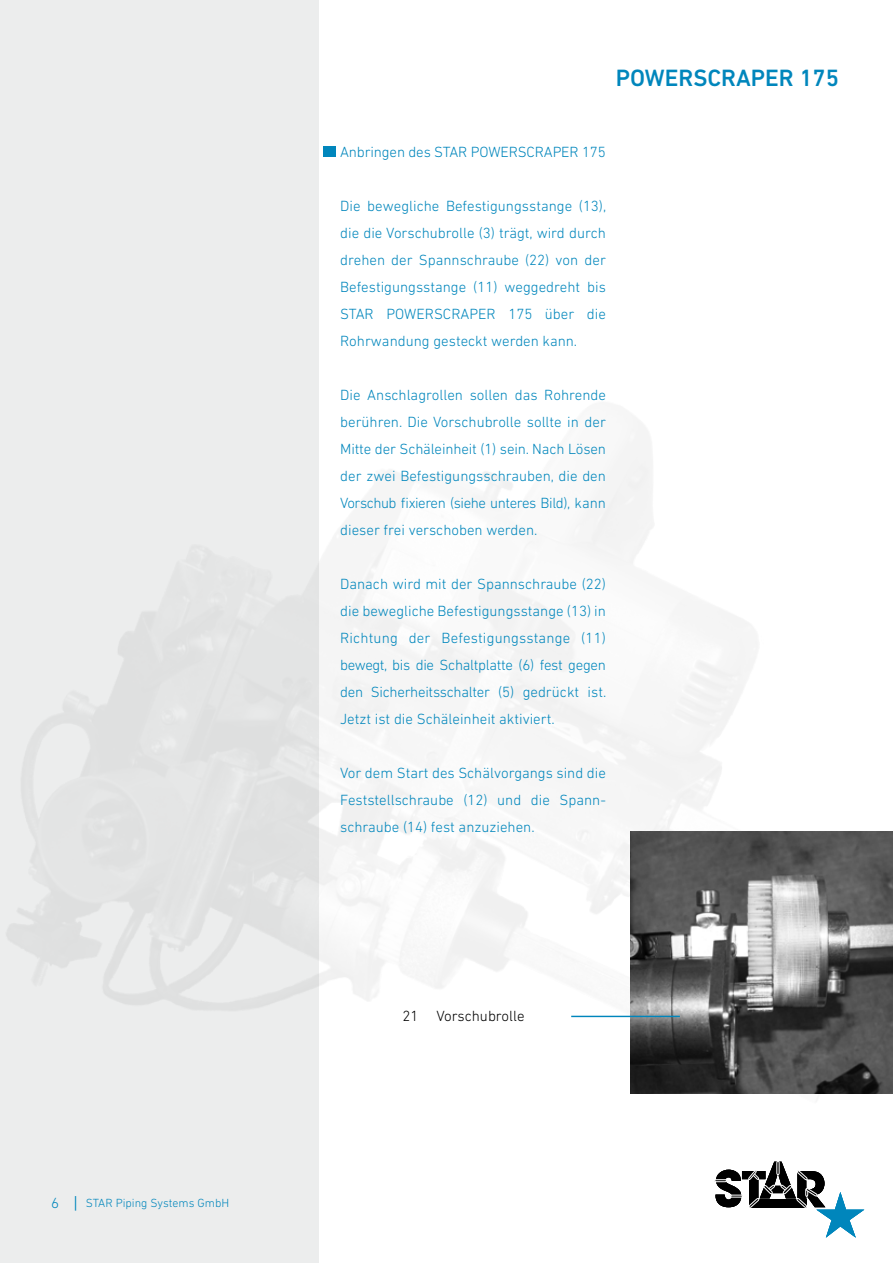
<style>
.page{position:relative;width:893px;height:1263px;background:#fff}
.page>*{position:absolute;margin:0;border:0;box-sizing:border-box;transform-origin:0 0}
.t1{font:500 24px "DIN Next LT Pro";color:#0086bc}
.t2{font:300 15px/27px "DIN Next LT Pro";color:#0086bc;text-align:justify}
.t3{font:300 15px "DIN Next LT Pro";color:#000}
.t4{font:300 12px "DIN Next LT Pro";color:#0086bc}
.s1{font-family:"Arial";font-weight:400;font-size:12px}
</style>
<div class="page">
<div style="left:0;top:0;width:319px;height:1263px;background:#eceded"></div>
<div style="left:323px;top:146px;width:13px;height:11px;background:#0086bc"></div>
<svg style="left:714px;top:1161px;width:150px;height:77px"></svg>
<img style="left:630px;top:831px;width:263px;height:263px">
<hr style="left:571px;top:1016px;width:109px;height:1px;background:#0086bc">
<p class="t2" style="left:51px;top:1189px;width:30px">6 <span class="s1">│</span></p>
<p class="t4" style="left:86px;top:1196px;width:145px">STAR Piping Systems GmbH</p>
<h1 class="t1" style="left:616px;top:64px;width:225px">POWERSCRAPER 175</h1>
<p class="t2" style="left:340px;top:138px;width:267px">Anbringen des STAR POWERSCRAPER 175</p>
<p class="t2" style="left:340px;top:192px;width:268px">Die bewegliche Befestigungsstange (13), die die Vorschubrolle (3) trägt, wird durch drehen der Spannschraube (22) von der Befestigungsstange (11) weggedreht bis STAR POWERSCRAPER 175 über die Rohrwandung gesteckt werden kann.</p>
<p class="t2" style="left:340px;top:381px;width:267px">Die Anschlagrollen sollen das Rohrende berühren. Die Vorschubrolle sollte in der Mitte der Schäleinheit (1) sein. Nach Lösen der zwei Befestigungsschrauben, die den Vorschub fixieren (siehe unteres Bild), kann dieser frei verschoben werden.</p>
<p class="t2" style="left:340px;top:570px;width:268px">Danach wird mit der Spannschraube (22) die bewegliche Befestigungsstange (13) in Richtung der Befestigungsstange (11) bewegt, bis die Schaltplatte (6) fest gegen den Sicherheitsschalter (5) gedrückt ist.<br>Jetzt ist die Schäleinheit aktiviert.</p>
<p class="t2" style="left:340px;top:759px;width:267px">Vor dem Start des Schälvorgangs sind die Feststellschraube (12) und die Spann&shy;schraube (14) fest anzuziehen.</p>
<p class="t3" style="left:402px;top:1007px;width:124px">21 Vorschubrolle</p>
</div>
